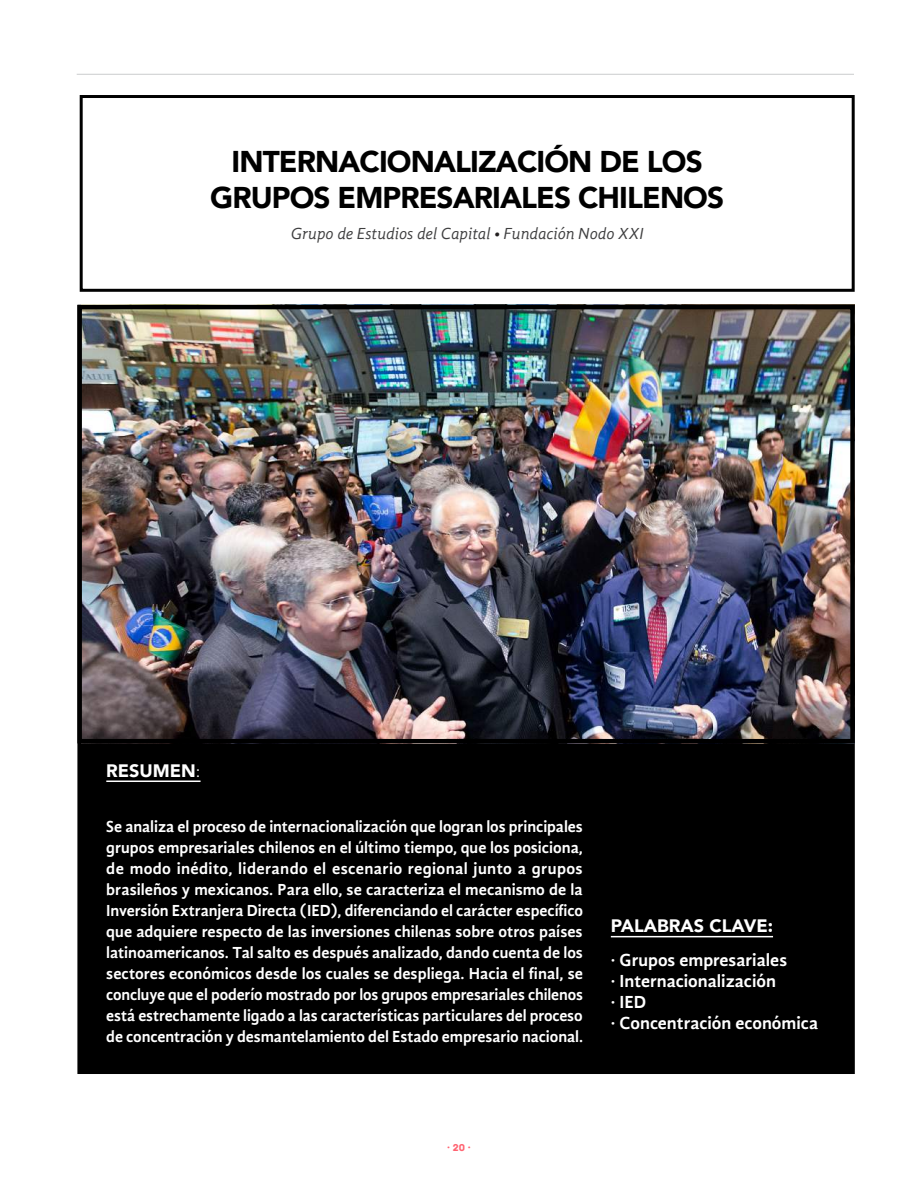
<style>
.page{position:relative;width:918px;height:1188px;background:#fff}
.page>*{position:absolute;margin:0;border:0;box-sizing:border-box;transform-origin:0 0}
.t1{font:900 30px/36px "Avenir";letter-spacing:-.03em;color:#000;text-align:center}
.t2{font:700 18px/21px "Gandhi Sans";color:#fff}
.t3{font:900 18px "Avenir";color:#fff}
.t4{font:700 16.5px/21px "Gandhi Sans";letter-spacing:-.005em;color:#fff;text-align:justify}
.t5{font:italic 16.5px "Gandhi Sans";color:#3e3e3f}
.t6{font:700 10.5px "Dax Pro";color:#ff6371}
.s1{font-size:15px;color:#231f20}
.s2{font-family:"Avenir LT Std";font-weight:400;font-size:16.5px}
.s3{font-family:"Archive";font-weight:400}
</style>
<div class="page">
<hr style="left:77px;top:74px;width:777px;height:1px;background:#bcbdc0">
<div style="left:77px;top:305px;width:778px;height:769px;background:#000;border:2px solid #000"></div>
<img style="left:82px;top:310px;width:768px;height:428px">
<div style="left:77px;top:305px;width:778px;height:438px;border:4px solid #000"></div>
<div style="left:80px;top:95px;width:775px;height:197px;border:3px solid #000"></div>
<hr style="left:611px;top:936px;width:162px;height:1px;background:#fff">
<hr style="left:106px;top:781px;width:95px;height:1px;background:#fff">
<h1 class="t1" style="left:210px;top:143px;width:515px">INTERNACIONALIZACIÓN DE LOS<br>GRUPOS EMPRESARIALES CHILENOS</h1>
<p class="t5" style="left:291px;top:224px;width:354px">Grupo de Estudios del Capital <span class="s1">•</span> Fundación Nodo XXI</p>
<p class="t3" style="left:106px;top:755px;width:96px">RESUMEN<span class="s2">:</span></p>
<p class="t4" style="left:106px;top:815px;width:478px">Se analiza el proceso de internacionalización que logran los principales grupos empresariales chilenos en el último tiempo, que los posiciona, de modo inédito, liderando el escenario regional junto a grupos brasileños y mexicanos. Para ello, se caracteriza el mecanismo de la Inversión Extranjera Directa (IED), diferenciando el carácter específico que adquiere respecto de las inversiones chilenas sobre otros países latinoamericanos. Tal salto es después analizado, dando cuenta de los sectores económicos desde los cuales se despliega. Hacia el final, se concluye que el poderío mostrado por los grupos empresariales chilenos está estrechamente ligado a las características particulares del proceso de concentración y desmantelamiento del Estado empresario nacional.</p>
<p class="t3" style="left:611px;top:910px;width:164px">PALABRAS CLAVE:</p>
<p class="t2" style="left:611px;top:949px;width:209px">· Grupos empresariales<br>· Internacionalización<br>· IED<br>· Concentración económica</p>
<p class="t6" style="left:447px;top:1141px;width:25px">· <span class="s3">20</span> ·</p>
</div>
